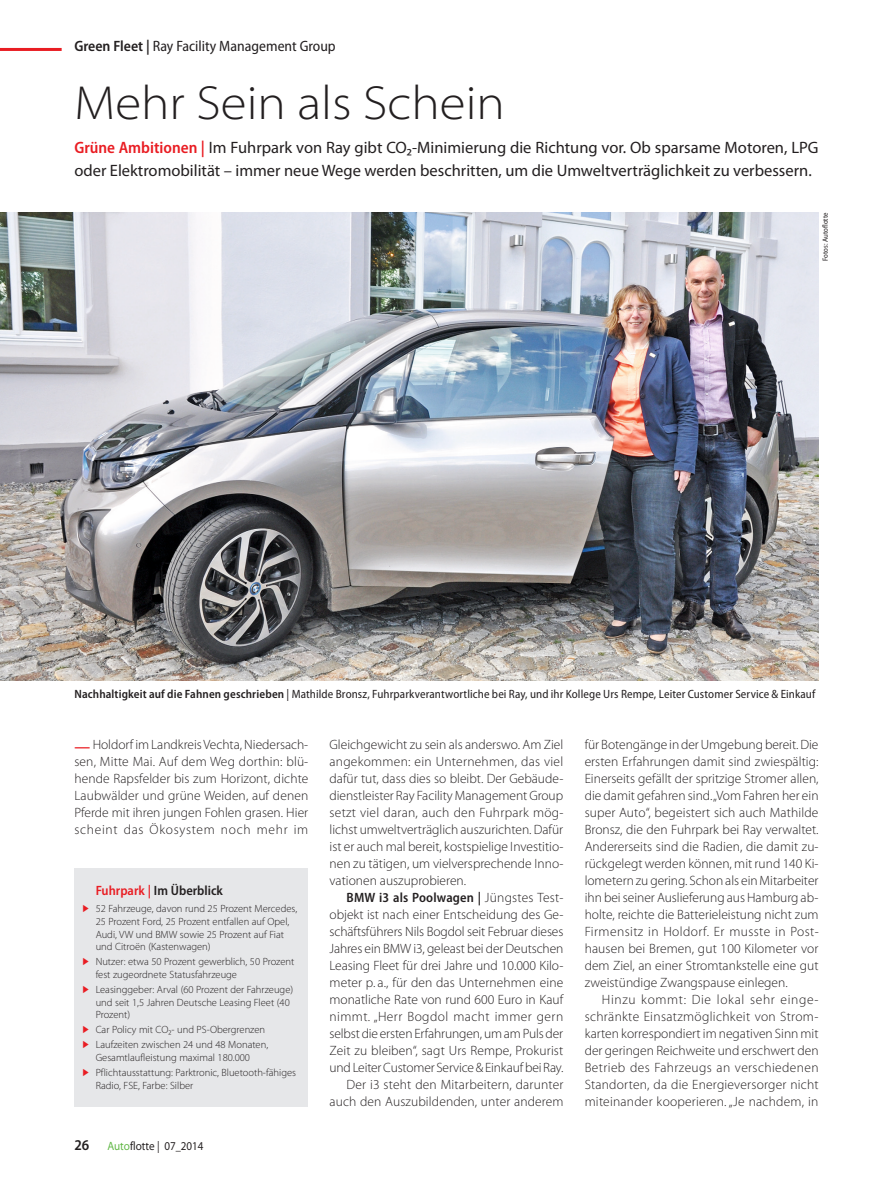
<style>
.page{position:relative;width:893px;height:1187px;background:#fff}
.page>*{position:absolute;margin:0;border:0;box-sizing:border-box;transform-origin:0 0}
.Titel_gross{font:300 semi-expanded 48px "Myriad Pro";color:#231f20}
.Vorspann_gross{font:16.5px/22.5px "Myriad Pro";color:#231f20}
.Rubrik_x{font:semi-condensed 15px "Myriad Pro";color:#231f20}
.Grundtext_Einzug{font:300 13.5px/17px "Myriad Pro";letter-spacing:.01em;color:#231f20;text-align:justify}
.Grundtext_Initial_Gr{font:300 13.5px/17px "Myriad Pro";color:#231f20;text-align:justify}
.Box_Überschrift_ohne{font:600 semi-condensed 13.5px "Myriad Pro";color:#231f20}
.Bildunterschrift_x{font:semi-condensed 12px "Myriad Pro";letter-spacing:.01em;color:#231f20}
.NoXML_Pagina{font:semi-expanded 12px "Myriad Pro";color:#231f20;scale:.85 1}
.Aufzählung_Zeichen_1{font:300 10.5px/12.8px "Myriad Pro";color:#231f20}
.Bildquelle_x{font:semi-condensed 7.5px "Myriad Pro";color:#231f20}
.s1{font-weight:600}
.s2{font-weight:600;font-stretch:semi-condensed;color:#e91d23}
.s3{font-weight:600;font-size:15.75px;color:#e91d23}
.s4{font-weight:600;font-stretch:semi-condensed}
.s5{color:#e91d23}
.s6{font-weight:600;font-stretch:semi-condensed;font-size:15px}
.s7{color:#60b745}
</style>
<div class="page">
<img style="left:0;top:213px;width:819px;height:467px">
<div style="left:74px;top:867px;width:234px;height:239px;background:#e6e7e9"></div>
<hr style="left:0;top:48px;width:62px;height:3px;background:#e91d23">
<p class="Rubrik_x" style="left:74px;top:38px;width:263px"><span class="s1">Green Fleet |</span> Ray Facility Management Group</p>
<p class="Titel_gross" style="left:74px;top:76px;width:432px">Mehr Sein als Schein</p>
<p class="Vorspann_gross" style="left:74px;top:136px;width:746px"><span class="s2">Grüne Ambitionen |</span> Im Fuhrpark von Ray gibt CO2-Minimierung die Richtung vor. Ob sparsame Motoren, LPG oder Elektromobilität – immer neue Wege werden beschritten, um die Umweltverträglichkeit zu verbessern.</p>
<p class="Bildquelle_x" style="left:821px;top:261px;width:49px;rotate:-90deg">Fotos: Autoflotte</p>
<p class="Bildunterschrift_x" style="left:74px;top:687px;width:742px"><span class="s1">Nachhaltigkeit auf die Fahnen geschrieben</span> | Mathilde Bronsz, Fuhrparkverantwortliche bei Ray, und ihr Kollege Urs Rempe, Leiter Customer Service &amp; Einkauf</p>
<p class="Grundtext_Initial_Gr" style="left:74px;top:735px;width:235px"><span class="s3">—</span> Holdorf im Landkreis Vechta, Niedersach&shy;sen, Mitte Mai. Auf dem Weg dorthin: blü&shy;hende Rapsfelder bis zum Horizont, dichte Laubwälder und grüne Weiden, auf denen Pferde mit ihren jungen Fohlen grasen. Hier scheint das Ökosystem noch mehr im</p>
<p class="Grundtext_Initial_Gr" style="left:330px;top:735px;width:235px">Gleichgewicht zu sein als anderswo. Am Ziel angekommen: ein Unternehmen, das viel dafür tut, dass dies so bleibt. Der Gebäude&shy;dienstleister Ray Facility Management Group setzt viel daran, auch den Fuhrpark mög&shy;lichst umweltverträglich auszurichten. Dafür ist er auch mal bereit, kostspielige Investitio&shy;nen zu tätigen, um vielversprechende Inno&shy;vationen auszuprobieren.</p>
<p class="Grundtext_Einzug" style="left:330px;top:888px;width:236px;text-indent:17px"><span class="s4">BMW i3 als Poolwagen |</span> Jüngstes Test&shy;objekt ist nach einer Entscheidung des Ge&shy;schäftsführers Nils Bogdol seit Februar dieses Jahres ein BMW i3, geleast bei der Deutschen Leasing Fleet für drei Jahre und 10.000 Kilo&shy;meter p. a., für den das Unternehmen eine monatliche Rate von rund 600 Euro in Kauf nimmt. „Herr Bogdol macht immer gern selbst die ersten Erfahrungen, um am Puls der Zeit zu bleiben“, sagt Urs Rempe, Prokurist und Leiter Customer Service &amp; Einkauf bei Ray.</p>
<p class="Grundtext_Einzug" style="left:330px;top:1075px;width:235px;text-align:right">Der i3 steht den Mitarbeitern, darunter auch den Auszubildenden, unter anderem</p>
<p class="Box_Überschrift_ohne" style="left:96px;top:883px;width:129px"><span class="s5">Fuhrpark |</span> Im Überblick</p>
<p class="Aufzählung_Zeichen_1" style="left:96px;top:902px;width:203px">52 Fahrzeuge, davon rund 25 Prozent Mercedes, 25 Prozent Ford, 25 Prozent entfallen auf Opel, Audi, VW und BMW sowie 25 Prozent auf Fiat und Citroën (Kastenwagen)</p>
<p class="Aufzählung_Zeichen_1" style="left:96px;top:955px;width:200px">Nutzer: etwa 50 Prozent gewerblich, 50 Prozent fest zugeordnete Statusfahrzeuge</p>
<p class="Aufzählung_Zeichen_1" style="left:96px;top:982px;width:199px">Leasinggeber: Arval (60 Prozent der Fahrzeuge) und seit 1,5 Jahren Deutsche Leasing Fleet (40<br>Prozent)</p>
<p class="Aufzählung_Zeichen_1" style="left:96px;top:1023px;width:171px">Car Policy mit CO2- und PS-Obergrenzen</p>
<p class="Aufzählung_Zeichen_1" style="left:96px;top:1038px;width:174px">Laufzeiten zwischen 24 und 48 Monaten,<br>Gesamtlaufleistung maximal 180.000</p>
<p class="Aufzählung_Zeichen_1" style="left:96px;top:1065px;width:202px">Pflichtausstattung: Parktronic, Bluetooth-fähiges<br>Radio, FSE, Farbe: Silber</p>
<p class="NoXML_Pagina" style="left:74px;top:1139px;width:153px"><span class="s6">26</span> <span class="s7">Auto</span>flotte | 07_2014</p>
<p class="Grundtext_Einzug" style="left:585px;top:735px;width:235px">für Botengänge in der Umgebung bereit. Die ersten Erfahrungen damit sind zwiespältig:<br>Einerseits gefällt der spritzige Stromer allen, die damit gefahren sind. „Vom Fahren her ein super Auto“, begeistert sich auch Mathilde Bronsz, die den Fuhrpark bei Ray verwaltet.<br>Andererseits sind die Radien, die damit zu&shy;rückgelegt werden können, mit rund 140 Ki&shy;lometern zu gering. Schon als ein Mitarbeiter ihn bei seiner Auslieferung aus Hamburg ab&shy;holte, reichte die Batterieleistung nicht zum Firmensitz in Holdorf. Er musste in Post&shy;hausen bei Bremen, gut 100 Kilometer vor dem Ziel, an einer Stromtankstelle eine gut zweistündige Zwangspause einlegen.</p>
<p class="Grundtext_Einzug" style="left:585px;top:990px;width:235px;text-indent:17px">Hinzu kommt: Die lokal sehr einge&shy;schränkte Einsatzmöglichkeit von Strom&shy;karten korrespondiert im negativen Sinn mit der geringen Reichweite und erschwert den Betrieb des Fahrzeugs an verschiedenen Standorten, da die Energieversorger nicht miteinander kooperieren. „Je nachdem, in</p>
</div>
